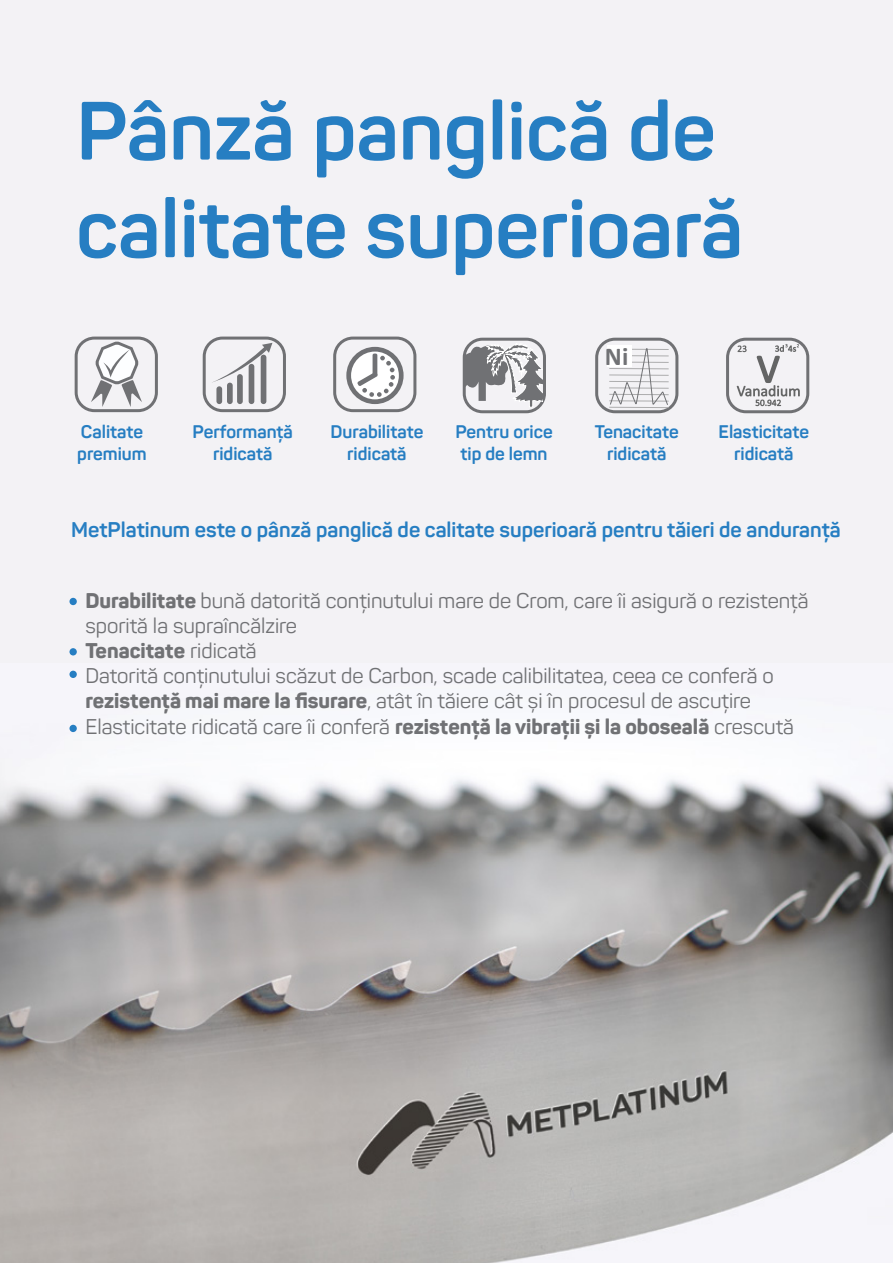
<style>
.page{position:relative;width:893px;height:1263px;background:#f3f2f5}
.page>*{position:absolute;margin:0;border:0;box-sizing:border-box;transform-origin:0 0}
.t1{font:700 81.3px/97.6px "Panton";color:#267ec2}
.t2{font:700 25.8px "Calibri";color:#717275}
.t3{font:21px/25.2px "Panton";color:#707174}
.t4{font:700 21px "Panton";color:#267ec2}
.t5{font:700 18px/21.6px "Panton";color:#267ec2;text-align:center}
.s1{font-weight:800}
</style>
<div class="page">
<img style="left:0;top:670px;width:893px;height:593px">
<div style="left:75px;top:337px;width:83px;height:75px;border:3px solid #707174;border-radius:18px"></div>
<div style="left:203px;top:337px;width:83px;height:75px;border:3px solid #707174;border-radius:18px"></div>
<div style="left:726px;top:338px;width:83px;height:75px;border:3px solid #707174;border-radius:18px"></div>
<div style="left:595px;top:338px;width:83px;height:75px;border:3px solid #707174;border-radius:18px"></div>
<div style="left:333px;top:337px;width:83px;height:75px;border:3px solid #707174;border-radius:18px"></div>
<div style="left:463px;top:338px;width:83px;height:75px;border:3px solid #707174;border-radius:18px"></div>
<svg style="left:91px;top:341px;width:51px;height:66px"></svg>
<div style="left:216px;top:386px;width:6px;height:18px;background:#707174;border-radius:3px"></div>
<div style="left:227px;top:383px;width:6px;height:21px;background:#707174;border-radius:3px"></div>
<div style="left:237px;top:374px;width:6px;height:30px;background:#707174;border-radius:3px"></div>
<div style="left:249px;top:364px;width:5px;height:40px;background:#707174;border-radius:3px"></div>
<div style="left:261px;top:355px;width:5px;height:49px;background:#707174;border-radius:3px"></div>
<svg style="left:211px;top:343px;width:61px;height:40px"></svg>
<svg style="left:346px;top:347px;width:58px;height:57px"></svg>
<div style="left:351px;top:352px;width:48px;height:47px;background:#fff;border-radius:50%"></div>
<hr style="left:373px;top:354px;width:4px;height:21px;background:#707174;border-radius:2px">
<svg style="left:357px;top:356px;width:38px;height:41px"></svg>
<svg style="left:465px;top:342px;width:78px;height:66px"></svg>
<hr style="left:609px;top:407px;width:60px;height:1px;background:#acacad">
<hr style="left:609px;top:400px;width:60px;height:1px;background:#acacad">
<hr style="left:609px;top:394px;width:60px;height:1px;background:#acacad">
<hr style="left:609px;top:387px;width:60px;height:2px;background:#acacad">
<hr style="left:609px;top:381px;width:60px;height:1px;background:#acacad">
<hr style="left:609px;top:375px;width:60px;height:1px;background:#acacad">
<hr style="left:609px;top:368px;width:60px;height:1px;background:#acacad">
<hr style="left:609px;top:362px;width:60px;height:1px;background:#acacad">
<hr style="left:609px;top:355px;width:60px;height:1px;background:#acacad">
<hr style="left:609px;top:349px;width:60px;height:1px;background:#acacad">
<div style="left:608px;top:345px;width:24px;height:22px;background:#fff"></div>
<svg style="left:609px;top:337px;width:59px;height:77px"></svg>
<svg style="left:737px;top:344px;width:63px;height:63px"></svg>
<div style="left:69px;top:598px;width:8px;height:7px;background:#267ec2;border-radius:50%"></div>
<div style="left:69px;top:648px;width:8px;height:7px;background:#267ec2;border-radius:50%"></div>
<div style="left:69px;top:671px;width:8px;height:7px;background:#267ec2;border-radius:50%"></div>
<div style="left:69px;top:725px;width:8px;height:7px;background:#267ec2;border-radius:50%"></div>
<h1 class="t1" style="left:76px;top:81px;width:668px">Pânză panglică de calitate superioară</h1>
<p class="t2" style="left:605px;top:338px;width:25px">Ni</p>
<p class="t5" style="left:77px;top:421px;width:71px;text-align:left">Calitate premium</p>
<p class="t5" style="left:193px;top:421px;width:102px">Performanță ridicată</p>
<p class="t5" style="left:331px;top:421px;width:94px">Durabilitate ridicată</p>
<p class="t5" style="left:455px;top:421px;width:99px;text-align:left">Pentru orice tip de lemn</p>
<p class="t5" style="left:595px;top:421px;width:85px">Tenacitate ridicată</p>
<p class="t5" style="left:719px;top:421px;width:92px">Elasticitate ridicată</p>
<p class="t4" style="left:71px;top:516px;width:771px">MetPlatinum este o pânză panglică de calitate superioară pentru tăieri de anduranță</p>
<p class="t3" style="left:85px;top:587px;width:725px"><span class="s1">Durabilitate</span> bună datorită conținutului mare de Crom, care îi asigură o rezistență sporită la supraîncălzire<br><span class="s1">Tenacitate</span> ridicată<br>Datorită conținutului scăzut de Carbon, scade calibilitatea, ceea ce conferă o <span class="s1">rezistență mai mare la fisurare</span>, atât în tăiere cât și în procesul de ascuțire Elasticitate ridicată care îi conferă <span class="s1">rezistență la vibrații și la oboseală</span> crescută</p>
</div>
